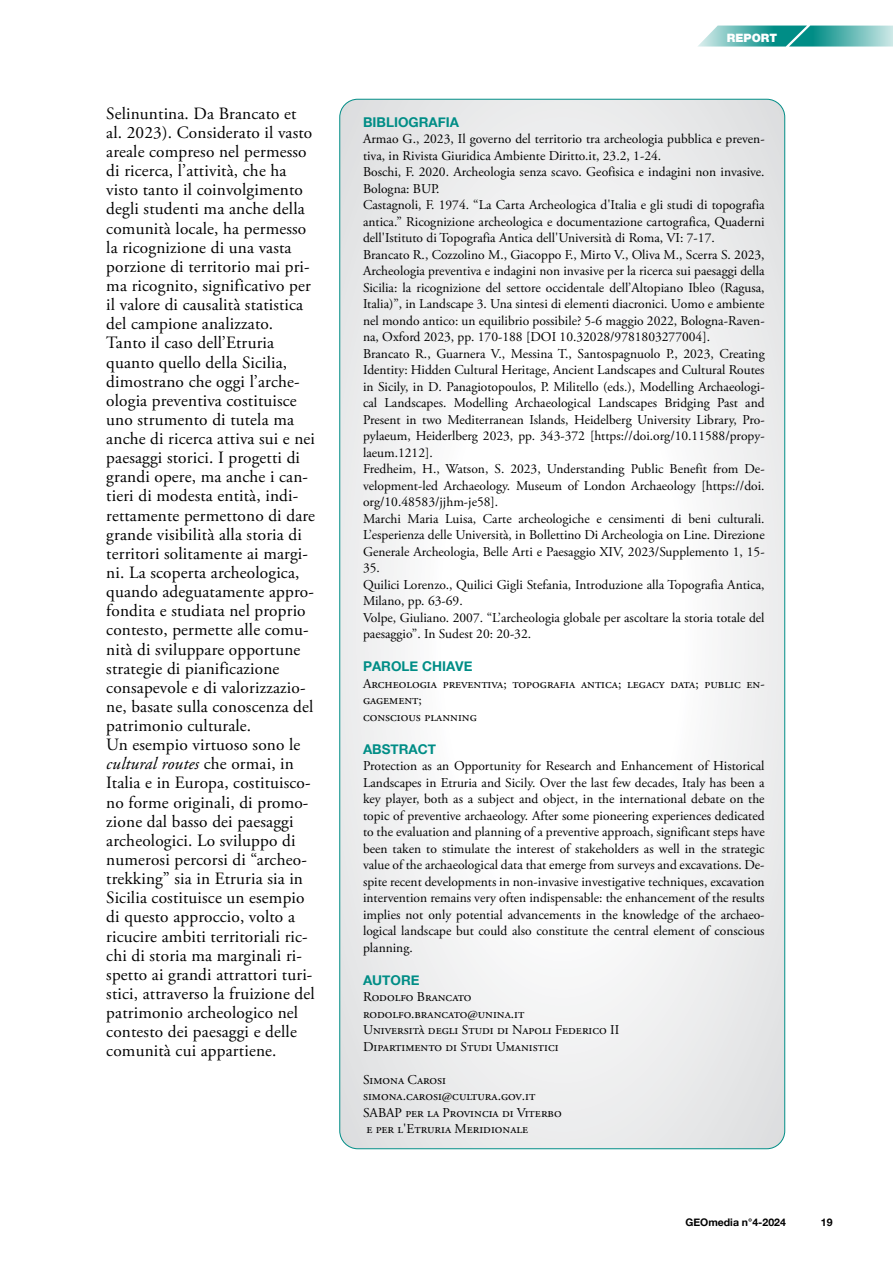
<style>
.page{position:relative;width:893px;height:1263px;background:#fff}
.page>*{position:absolute;margin:0;border:0;box-sizing:border-box;transform-origin:0 0}
.t1{font:17.25px/19.2px "Adobe Garamond Pro";color:#000}
.t2{font:13.5px/16.5px "Adobe Garamond Pro";color:#000}
.t3{font:700 13.5px "Helvetica Neue";color:#008d86}
.t4{font:900 11.55px "Helvetica Neue";color:#fff}
.t5{font:700 10.5px "Helvetica Neue";color:#000}
.s1{font-style:italic}
</style>
<div class="page">
<svg style="left:698px;top:26px;width:195px;height:21px;background:#60b7b3"></svg>
<svg style="left:340px;top:99px;width:445px;height:1050px"></svg>
<p class="t4" style="left:727px;top:31px;width:52px">REPORT</p>
<p class="t1" style="left:106px;top:104px;width:210px">Selinuntina. Da Brancato et al. 2023). Considerato il vasto areale compreso nel permesso di ricerca, l’attività, che ha visto tanto il coinvolgimento degli studenti ma anche della comunità locale, ha permesso la ricognizione di una vasta porzione di territorio mai pri&shy;ma ricognito, significativo per il valore di causalità statistica del campione analizzato.<br>Tanto il caso dell’Etruria quanto quello della Sicilia, dimostrano che oggi l’arche&shy;ologia preventiva costituisce uno strumento di tutela ma anche di ricerca attiva sui e nei paesaggi storici. I progetti di grandi opere, ma anche i can&shy;tieri di modesta entità, indi&shy;rettamente permettono di dare grande visibilità alla storia di territori solitamente ai margi&shy;ni. La scoperta archeologica, quando adeguatamente appro&shy;fondita e studiata nel proprio contesto, permette alle comu&shy;nità di sviluppare opportune strategie di pianificazione consapevole e di valorizzazio&shy;ne, basate sulla conoscenza del patrimonio culturale.<br>Un esempio virtuoso sono le <span class="s1">cultural routes</span> che ormai, in<br>Italia e in Europa, costituisco&shy;no forme originali, di promo&shy;zione dal basso dei paesaggi archeologici. Lo sviluppo di numerosi percorsi di “archeo&shy;trekking” sia in Etruria sia in<br>Sicilia costituisce un esempio di questo approccio, volto a ricucire ambiti territoriali ric&shy;chi di storia ma marginali ri&shy;spetto ai grandi attrattori turi&shy;stici, attraverso la fruizione del patrimonio archeologico nel contesto dei paesaggi e delle comunità cui appartiene.</p>
<p class="t3" style="left:363px;top:111px;width:97px">BIBLIOGRAFIA</p>
<p class="t2" style="left:363px;top:131px;width:403px">Armao G., 2023, Il governo del territorio tra archeologia pubblica e preven&shy;tiva, in Rivista Giuridica Ambiente Diritto.it, 23.2, 1-24.<br>Boschi, F. 2020. Archeologia senza scavo. Geofisica e indagini non invasive.<br>Bologna: BUP.<br>Castagnoli, F. 1974. “La Carta Archeologica d'Italia e gli studi di topografia antica.” Ricognizione archeologica e documentazione cartografica, Quaderni dell'Istituto di Topografia Antica dell'Università di Roma, VI: 7-17.<br>Brancato R., Cozzolino M., Giacoppo F., Mirto V., Oliva M., Scerra S. 2023, Archeologia preventiva e indagini non invasive per la ricerca sui paesaggi della Sicilia: la ricognizione del settore occidentale dell’Altopiano Ibleo (Ragusa, Italia)”, in Landscape 3. Una sintesi di elementi diacronici. Uomo e ambiente nel mondo antico: un equilibrio possibile? 5-6 maggio 2022, Bologna-Raven&shy;na, Oxford 2023, pp. 170-188 [DOI 10.32028/9781803277004].<br>Brancato R., Guarnera V., Messina T., Santospagnuolo P., 2023, Creating Identity: Hidden Cultural Heritage, Ancient Landscapes and Cultural Routes in Sicily, in D. Panagiotopoulos, P. Militello (eds.), Modelling Archaeologi&shy;cal Landscapes. Modelling Archaeological Landscapes Bridging Past and Present in two Mediterranean Islands, Heidelberg University Library, Pro&shy;pylaeum, Heiderlberg 2023, pp. 343-372 [https://doi.org/10.11588/propy&shy;laeum.1212].<br>Fredheim, H., Watson, S. 2023, Understanding Public Benefit from De&shy;velopment-led Archaeology. Museum of London Archaeology [https://doi. org/10.48583/jjhm-je58].<br>Marchi Maria Luisa, Carte archeologiche e censimenti di beni culturali.<br>L’esperienza delle Università, in Bollettino Di Archeologia on Line. Direzione Generale Archeologia, Belle Arti e Paesaggio XIV, 2023/Supplemento 1, 15- 35.<br>Quilici Lorenzo., Quilici Gigli Stefania, Introduzione alla Topografia Antica, Milano, pp. 63-69.<br>Volpe, Giuliano. 2007. “L’archeologia globale per ascoltare la storia totale del paesaggio”. In Sudest 20: 20-32.</p>
<p class="t3" style="left:363px;top:656px;width:111px">PAROLE CHIAVE</p>
<p class="t2" style="left:363px;top:676px;width:403px">Archeologia preventiva; topografia antica; legacy data; public en&shy;gagement;<br>conscious planning</p>
<p class="t3" style="left:363px;top:738px;width:75px">ABSTRACT</p>
<p class="t2" style="left:363px;top:758px;width:403px;text-align:justify">Protection as an Opportunity for Research and Enhancement of Historical Landscapes in Etruria and Sicily. Over the last few decades, Italy has been a key player, both as a subject and object, in the international debate on the topic of preventive archaeology. After some pioneering experiences dedicated to the evaluation and planning of a preventive approach, significant steps have been taken to stimulate the interest of stakeholders as well in the strategic value of the archaeological data that emerge from surveys and excavations. De&shy;spite recent developments in non-invasive investigative techniques, excavation intervention remains very often indispensable: the enhancement of the results implies not only potential advancements in the knowledge of the archaeo&shy;logical landscape but could also constitute the central element of conscious planning.</p>
<p class="t3" style="left:363px;top:969px;width:58px">AUTORE</p>
<p class="t2" style="left:363px;top:989px;width:258px">Rodolfo Brancato rodolfo.brancato@unina.it<br>Università degli Studi di Napoli Federico II<br>Dipartimento di Studi Umanistici</p>
<p class="t2" style="left:363px;top:1072px;width:200px">Simona Carosi simona.carosi@cultura.gov.it<br>SABAP per la Provincia di Viterbo e per l'Etruria Meridionale</p>
<p class="t5" style="left:685px;top:1214px;width:102px">GEOmedia n°4-2024</p>
<p class="t5" style="left:821px;top:1214px;width:13px">19</p>
</div>
